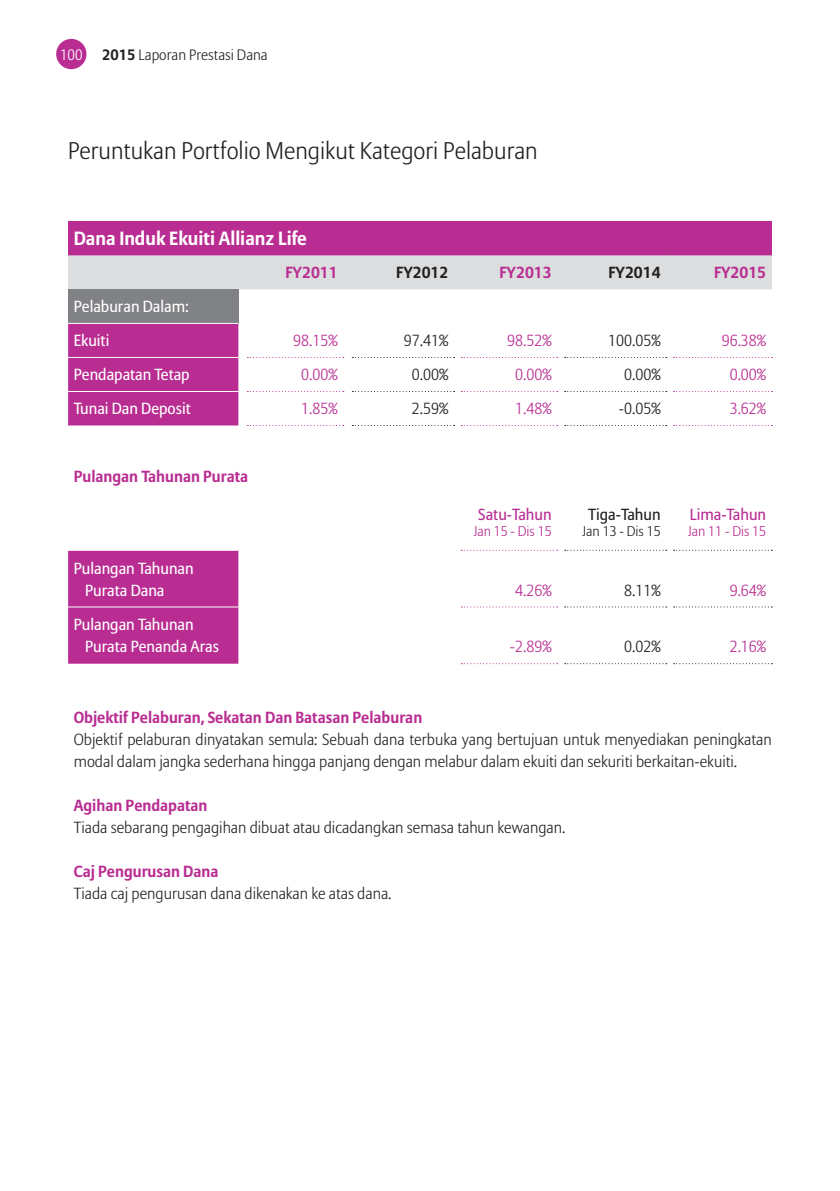
<style>
.page{position:relative;width:840px;height:1191px;background:#fff}
.page>*{position:absolute;margin:0;border:0;box-sizing:border-box;transform-origin:0 0}
.t1{font:300 24px "Allianz Sans";color:#231f20}
.t2{font:700 19px "Allianz Sans";color:#fff}
.Bodytext_Notes_to_th{font:300 16px/22px "Allianz Sans";color:#231f20}
.t3{font:700 16px "Allianz Sans";color:#b92d92}
.t4{font:16px "Allianz Sans";color:#fff}
.Bodytext_Notes_to_th-2{font:300 16px "Allianz Sans";color:#b92d92}
.Bodytext_Notes_to_th-3{font:16px "Allianz Sans";color:#b92d92}
.t5{font:700 16px "Allianz Sans";color:#231f20}
.Bodytext_Notes_to_th-4{font:16px "Allianz Sans";color:#231f20}
.t6{font:300 15px "Allianz Sans";color:#231f20}
.t7{font:300 15px "Allianz Sans";color:#fff}
.Bodytext_Notes_to_th-5{font:300 14px "Allianz Sans";color:#b92d92}
.Bodytext_Notes_to_th-6{font:300 14px "Allianz Sans";color:#231f20}
.s1{font-weight:700}
</style>
<div class="page">
<div style="left:68px;top:221px;width:703px;height:34px;background:#b92d92"></div>
<div style="left:68px;top:255px;width:703px;height:34px;background:#dcdddf"></div>
<div style="left:68px;top:289px;width:170px;height:34px;background:#808285"></div>
<svg style="left:68px;top:324px;width:170px;height:339px;fill:#b92d92"></svg>
<svg style="left:461px;top:663px;width:96px;height:1px"></svg>
<svg style="left:564px;top:663px;width:102px;height:1px"></svg>
<svg style="left:673px;top:663px;width:99px;height:1px"></svg>
<svg style="left:247px;top:425px;width:96px;height:1px"></svg>
<svg style="left:461px;top:425px;width:96px;height:1px"></svg>
<svg style="left:673px;top:425px;width:99px;height:1px"></svg>
<svg style="left:352px;top:425px;width:102px;height:1px"></svg>
<svg style="left:564px;top:425px;width:102px;height:1px"></svg>
<hr style="left:68px;top:550px;width:170px;height:1px;background:#fff">
<svg style="left:352px;top:357px;width:102px;height:1px"></svg>
<svg style="left:352px;top:391px;width:102px;height:1px"></svg>
<svg style="left:564px;top:357px;width:102px;height:1px"></svg>
<svg style="left:564px;top:391px;width:102px;height:1px"></svg>
<hr style="left:68px;top:606px;width:170px;height:1px;background:#fff">
<hr style="left:68px;top:391px;width:170px;height:1px;background:#fff">
<svg style="left:673px;top:550px;width:99px;height:1px"></svg>
<svg style="left:673px;top:606px;width:99px;height:1px"></svg>
<svg style="left:247px;top:357px;width:96px;height:1px"></svg>
<svg style="left:247px;top:391px;width:96px;height:1px"></svg>
<svg style="left:461px;top:357px;width:96px;height:1px"></svg>
<svg style="left:461px;top:391px;width:96px;height:1px"></svg>
<svg style="left:673px;top:357px;width:99px;height:1px"></svg>
<svg style="left:673px;top:391px;width:99px;height:1px"></svg>
<hr style="left:68px;top:357px;width:170px;height:1px;background:#fff">
<svg style="left:564px;top:550px;width:102px;height:1px"></svg>
<svg style="left:564px;top:606px;width:102px;height:1px"></svg>
<svg style="left:461px;top:550px;width:96px;height:1px"></svg>
<svg style="left:461px;top:606px;width:96px;height:1px"></svg>
<div style="left:56px;top:39px;width:30px;height:30px;background:#b92d92;border-radius:50%"></div>
<p class="t7" style="left:60px;top:45px;width:24px">100</p>
<p class="t6" style="left:102px;top:46px;width:167px"><span class="s1">2015</span> Laporan Prestasi Dana</p>
<p class="t1" style="left:68px;top:137px;width:471px">Peruntukan Portfolio Mengikut Kategori Pelaburan</p>
<p class="t2" style="left:74px;top:227px;width:234px">Dana Induk Ekuiti Allianz Life</p>
<p class="t3" style="left:285px;top:263px;width:54px">FY2011</p>
<p class="t5" style="left:396px;top:263px;width:54px">FY2012</p>
<p class="t3" style="left:499px;top:263px;width:54px">FY2013</p>
<p class="t5" style="left:608px;top:263px;width:54px">FY2014</p>
<p class="t3" style="left:713px;top:263px;width:54px">FY2015</p>
<p class="t4" style="left:74px;top:297px;width:117px">Pelaburan Dalam:</p>
<p class="t4" style="left:74px;top:331px;width:37px">Ekuiti</p>
<p class="Bodytext_Notes_to_th-2" style="left:293px;top:331px;width:46px">98.15%</p>
<p class="Bodytext_Notes_to_th" style="left:403px;top:330px;width:46px">97.41%</p>
<p class="Bodytext_Notes_to_th-2" style="left:507px;top:331px;width:46px">98.52%</p>
<p class="Bodytext_Notes_to_th" style="left:608px;top:330px;width:54px">100.05%</p>
<p class="Bodytext_Notes_to_th-2" style="left:721px;top:331px;width:46px">96.38%</p>
<p class="t4" style="left:74px;top:365px;width:117px">Pendapatan Tetap</p>
<p class="Bodytext_Notes_to_th-2" style="left:301px;top:365px;width:38px">0.00%</p>
<p class="Bodytext_Notes_to_th" style="left:411px;top:364px;width:38px">0.00%</p>
<p class="Bodytext_Notes_to_th-2" style="left:515px;top:365px;width:38px">0.00%</p>
<p class="Bodytext_Notes_to_th" style="left:623px;top:364px;width:38px">0.00%</p>
<p class="Bodytext_Notes_to_th-2" style="left:729px;top:365px;width:38px">0.00%</p>
<p class="t4" style="left:74px;top:399px;width:118px">Tunai Dan Deposit</p>
<p class="Bodytext_Notes_to_th-2" style="left:301px;top:399px;width:38px">1.85%</p>
<p class="Bodytext_Notes_to_th" style="left:411px;top:398px;width:38px">2.59%</p>
<p class="Bodytext_Notes_to_th-2" style="left:515px;top:399px;width:38px">1.48%</p>
<p class="Bodytext_Notes_to_th" style="left:618px;top:398px;width:43px">-0.05%</p>
<p class="Bodytext_Notes_to_th-2" style="left:729px;top:399px;width:38px">3.62%</p>
<p class="t3" style="left:74px;top:467px;width:176px">Pulangan Tahunan Purata</p>
<p class="Bodytext_Notes_to_th-3" style="left:478px;top:504px;width:75px">Satu-Tahun</p>
<p class="Bodytext_Notes_to_th-5" style="left:473px;top:523px;width:79px">Jan 15 - Dis 15</p>
<p class="Bodytext_Notes_to_th-4" style="left:587px;top:504px;width:74px">Tiga-Tahun</p>
<p class="Bodytext_Notes_to_th-6" style="left:582px;top:523px;width:79px">Jan 13 - Dis 15</p>
<p class="Bodytext_Notes_to_th-3" style="left:689px;top:504px;width:78px">Lima-Tahun</p>
<p class="Bodytext_Notes_to_th-5" style="left:688px;top:523px;width:79px">Jan 11 - Dis 15</p>
<p class="t4" style="left:74px;top:558px;width:121px">Pulangan Tahunan</p>
<p class="t4" style="left:85px;top:580px;width:81px">Purata Dana</p>
<p class="Bodytext_Notes_to_th-2" style="left:515px;top:580px;width:38px">4.26%</p>
<p class="Bodytext_Notes_to_th" style="left:623px;top:580px;width:38px">8.11%</p>
<p class="Bodytext_Notes_to_th-2" style="left:729px;top:580px;width:38px">9.64%</p>
<p class="t4" style="left:74px;top:615px;width:121px">Pulangan Tahunan</p>
<p class="t4" style="left:85px;top:637px;width:135px">Purata Penanda Aras</p>
<p class="Bodytext_Notes_to_th-2" style="left:509px;top:637px;width:43px">-2.89%</p>
<p class="Bodytext_Notes_to_th" style="left:623px;top:636px;width:38px">0.02%</p>
<p class="Bodytext_Notes_to_th-2" style="left:729px;top:637px;width:38px">2.16%</p>
<p class="t3" style="left:74px;top:708px;width:350px">Objektif Pelaburan, Sekatan Dan Batasan Pelaburan</p>
<p class="Bodytext_Notes_to_th" style="left:74px;top:729px;width:699px">Objektif pelaburan dinyatakan semula: Sebuah dana terbuka yang bertujuan untuk menyediakan peningkatan modal dalam jangka sederhana hingga panjang dengan melabur dalam ekuiti dan sekuriti berkaitan-ekuiti.</p>
<p class="t3" style="left:74px;top:796px;width:135px">Agihan Pendapatan</p>
<p class="Bodytext_Notes_to_th" style="left:74px;top:817px;width:493px">Tiada sebarang pengagihan dibuat atau dicadangkan semasa tahun kewangan.</p>
<p class="t3" style="left:74px;top:862px;width:146px">Caj Pengurusan Dana</p>
<p class="Bodytext_Notes_to_th" style="left:74px;top:883px;width:319px">Tiada caj pengurusan dana dikenakan ke atas dana.</p>
</div>
